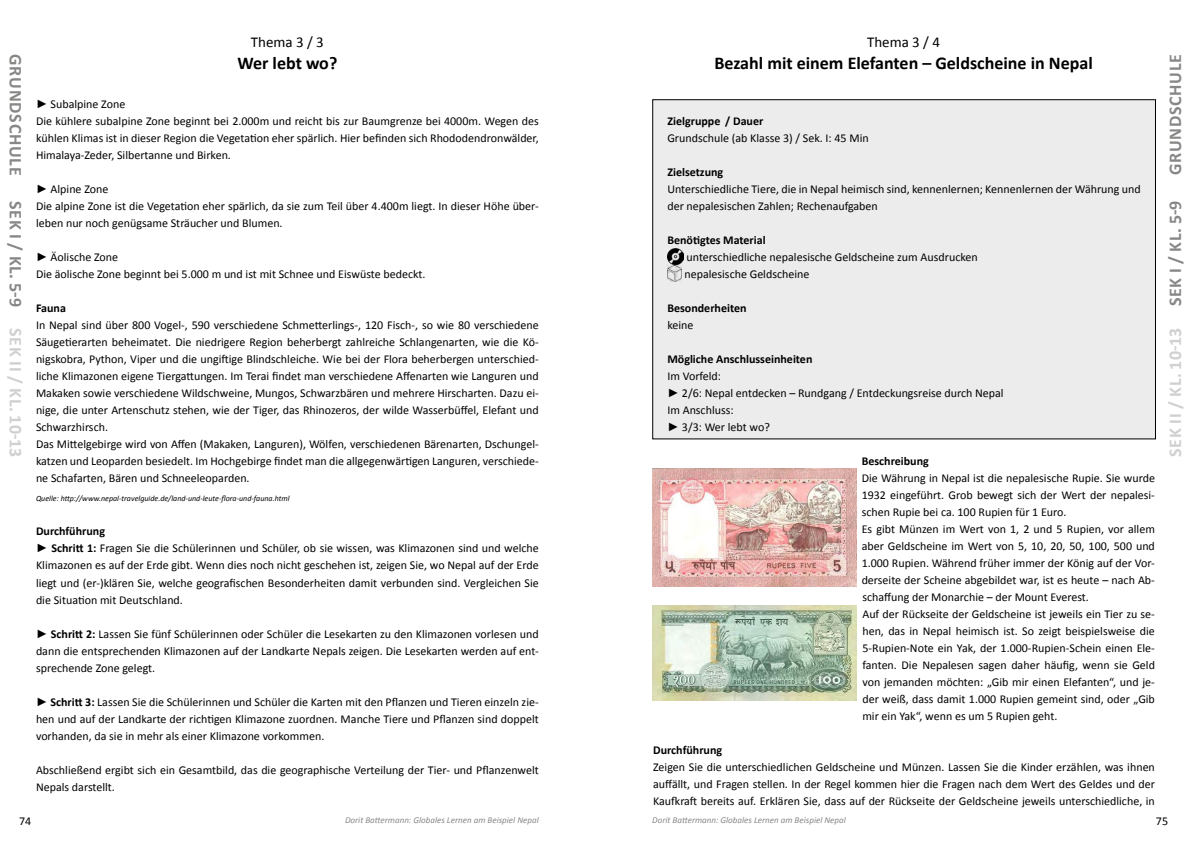
<style>
.page{position:relative;width:1191px;height:842px;background:#fff}
.page>*{position:absolute;margin:0;border:0;box-sizing:border-box;transform-origin:0 0}
.t1{font:700 18px "Calibri";color:#000}
.t2{font:700 18px "Calibri";letter-spacing:.04em;color:#cfd0d0}
.t3{font:700 18px "Calibri";letter-spacing:.04em;color:#878786}
.t4{font:15px "Calibri";color:#000}
.t5{font:12px/17px "Calibri";color:#000}
.t6{font:700 12px "Calibri";color:#000}
.t7{font:italic 9px "Calibri";color:#878786}
.t8{font:italic 8px "Calibri";color:#000}
.s1{color:#878786}
.s2{font-family:"Arial"}
.s3{font-weight:700}
.s4{font-family:"Arial";font-weight:700}
</style>
<div class="page">
<div style="left:652px;top:100px;width:503px;height:339px;background:#ececed"></div>
<img style="left:667px;top:248px;width:17px;height:18px">
<img style="left:667px;top:266px;width:15px;height:16px">
<img style="left:653px;top:469px;width:203px;height:117px">
<img style="left:652px;top:605px;width:204px;height:96px">
<h1 class="t3" style="left:27px;top:54px;width:121px;rotate:90deg">Grundschule</h1>
<h1 class="t2" style="left:27px;top:201px;width:258px;rotate:90deg"><span class="s1">Sek I / Kl. 5-9</span> Sek II / Kl. 10-13</h1>
<p class="t4" style="left:251px;top:33px;width:74px">Thema 3 / 3</p>
<h1 class="t1" style="left:237px;top:51px;width:101px">Wer lebt wo?</h1>
<p class="t5" style="left:36px;top:96px;width:504px"><span class="s2">►</span> Subalpine Zone<br>Die kühlere subalpine Zone beginnt bei 2.000m und reicht bis zur Baumgrenze bei 4000m. Wegen des kühlen Klimas ist in dieser Region die Vegetation eher spärlich. Hier befinden sich Rhododendronwälder, Himalaya-Zeder, Silbertanne und Birken.</p>
<p class="t5" style="left:36px;top:181px;width:504px"><span class="s2">►</span> Alpine Zone<br>Die alpine Zone ist die Vegetation eher spärlich, da sie zum Teil über 4.400m liegt. In dieser Höhe über&shy;leben nur noch genügsame Sträucher und Blumen.</p>
<p class="t5" style="left:36px;top:249px;width:391px"><span class="s2">►</span> Äolische Zone<br>Die äolische Zone beginnt bei 5.000 m und ist mit Schnee und Eiswüste bedeckt.</p>
<p class="t6" style="left:36px;top:301px;width:31px">Fauna</p>
<p class="t5" style="left:36px;top:317px;width:504px">In Nepal sind über 800 Vogel-, 590 verschiedene Schmetterlings-, 120 Fisch-, so wie 80 verschiedene Säugetierarten beheimatet. Die niedrigere Region beherbergt zahlreiche Schlangenarten, wie die Kö&shy;nigskobra, Python, Viper und die ungiftige Blindschleiche. Wie bei der Flora beherbergen unterschied&shy;liche Klimazonen eigene Tiergattungen. Im Terai findet man verschiedene Affenarten wie Languren und Makaken sowie verschiedene Wildschweine, Mungos, Schwarzbären und mehrere Hirscharten. Dazu ei&shy;nige, die unter Artenschutz stehen, wie der Tiger, das Rhinozeros, der wilde Wasserbüffel, Elefant und Schwarzhirsch.<br>Das Mittelgebirge wird von Affen (Makaken, Languren), Wölfen, verschiedenen Bärenarten, Dschungel&shy;katzen und Leoparden besiedelt. Im Hochgebirge findet man die allgegenwärtigen Languren, verschiede&shy;ne Schafarten, Bären und Schneeleoparden.</p>
<p class="t8" style="left:36px;top:493px;width:255px">Quelle: http://www.nepal-travelguide.de/land-und-leute-flora-und-fauna.html</p>
<p class="t5" style="left:36px;top:523px;width:504px"><span class="s3">Durchführung<br></span><span class="s4">►</span> <span class="s3">Schritt 1:</span> Fragen Sie die Schülerinnen und Schüler, ob sie wissen, was Klimazonen sind und welche Klimazonen es auf der Erde gibt. Wenn dies noch nicht geschehen ist, zeigen Sie, wo Nepal auf der Erde liegt und (er-)klären Sie, welche geografischen Besonderheiten damit verbunden sind. Vergleichen Sie die Situation mit Deutschland.</p>
<p class="t5" style="left:36px;top:625px;width:504px;text-align:justify"><span class="s2">►</span> <span class="s3">Schritt 2:</span> Lassen Sie fünf Schülerinnen oder Schüler die Lesekarten zu den Klimazonen vorlesen und dann die entsprechenden Klimazonen auf der Landkarte Nepals zeigen. Die Lesekarten werden auf ent&shy;sprechende Zone gelegt.</p>
<p class="t5" style="left:36px;top:693px;width:504px;text-align:justify"><span class="s2">►</span> <span class="s3">Schritt 3:</span> Lassen Sie die Schülerinnen und Schüler die Karten mit den Pflanzen und Tieren einzeln zie&shy;hen und auf der Landkarte der richtigen Klimazone zuordnen. Manche Tiere und Pflanzen sind doppelt vorhanden, da sie in mehr als einer Klimazone vorkommen.</p>
<p class="t5" style="left:36px;top:761px;width:504px">Abschließend ergibt sich ein Gesamtbild, das die geographische Verteilung der Tier- und Pflanzenwelt<br>Nepals darstellt.</p>
<p class="t4" style="left:867px;top:33px;width:74px">Thema 3 / 4</p>
<h1 class="t1" style="left:714px;top:51px;width:380px">Bezahl mit einem Elefanten – Geldscheine in Nepal</h1>
<p class="t6" style="left:667px;top:114px;width:97px">Zielgruppe / Dauer</p>
<p class="t5" style="left:667px;top:130px;width:203px">Grundschule (ab Klasse 3) / Sek. I: 45 Min</p>
<p class="t6" style="left:667px;top:165px;width:57px">Zielsetzung</p>
<p class="t5" style="left:667px;top:181px;width:475px">Unterschiedliche Tiere, die in Nepal heimisch sind, kennenlernen; Kennenlernen der Währung und der nepalesischen Zahlen; Rechenaufgaben</p>
<p class="t6" style="left:667px;top:233px;width:100px">Benötigtes Material</p>
<p class="t5" style="left:684px;top:249px;width:295px">unterschiedliche nepalesische Geldscheine zum Ausdrucken nepalesische Geldscheine</p>
<p class="t6" style="left:667px;top:301px;width:81px">Besonderheiten</p>
<p class="t5" style="left:667px;top:317px;width:28px">keine</p>
<p class="t6" style="left:667px;top:352px;width:147px">Mögliche Anschlusseinheiten</p>
<p class="t5" style="left:667px;top:368px;width:338px">Im Vorfeld:<br><span class="s2">►</span> 2/6: Nepal entdecken – Rundgang / Entdeckungsreise durch Nepal<br>Im Anschluss:<br><span class="s2">►</span> 3/3: Wer lebt wo?</p>
<p class="t6" style="left:861px;top:454px;width:69px">Beschreibung</p>
<p class="t5" style="left:861px;top:470px;width:295px">Die Währung in Nepal ist die nepalesische Rupie. Sie wurde 1932 eingeführt. Grob bewegt sich der Wert der nepalesi&shy;schen Rupie bei ca. 100 Rupien für 1 Euro.<br>Es gibt Münzen im Wert von 1, 2 und 5 Rupien, vor allem aber Geldscheine im Wert von 5, 10, 20, 50, 100, 500 und 1.000 Rupien. Während früher immer der König auf der Vor&shy;derseite der Scheine abgebildet war, ist es heute – nach Ab&shy;schaffung der Monarchie – der Mount Everest.<br>Auf der Rückseite der Geldscheine ist jeweils ein Tier zu se&shy;hen, das in Nepal heimisch ist. So zeigt beispielsweise die 5-Rupien-Note ein Yak, der 1.000-Rupien-Schein einen Ele&shy;fanten. Die Nepalesen sagen daher häufig, wenn sie Geld von jemanden möchten: „Gib mir einen Elefanten“, und je&shy;der weiß, dass damit 1.000 Rupien gemeint sind, oder „Gib mir ein Yak“, wenn es um 5 Rupien geht.</p>
<p class="t6" style="left:653px;top:743px;width:71px">Durchführung</p>
<p class="t5" style="left:653px;top:759px;width:503px;text-align:justify">Zeigen Sie die unterschiedlichen Geldscheine und Münzen. Lassen Sie die Kinder erzählen, was ihnen auffällt, und Fragen stellen. In der Regel kommen hier die Fragen nach dem Wert des Geldes und der Kaufkraft bereits auf. Erklären Sie, dass auf der Rückseite der Geldscheine jeweils unterschiedliche, in</p>
<h1 class="t3" style="left:1163px;top:175px;width:121px;rotate:-90deg">Grundschule</h1>
<h1 class="t3" style="left:1163px;top:306px;width:107px;rotate:-90deg">Sek I / Kl. 5-9</h1>
<h1 class="t2" style="left:1163px;top:457px;width:131px;rotate:-90deg">Sek II / Kl. 10-13</h1>
<p class="t5" style="left:19px;top:812px;width:14px">74</p>
<p class="t7" style="left:345px;top:813px;width:195px">Dorit Battermann: Globales Lernen am Beispiel Nepal</p>
<p class="t7" style="left:652px;top:813px;width:195px">Dorit Battermann: Globales Lernen am Beispiel Nepal</p>
<p class="t5" style="left:1155px;top:812px;width:14px">75</p>
</div>
